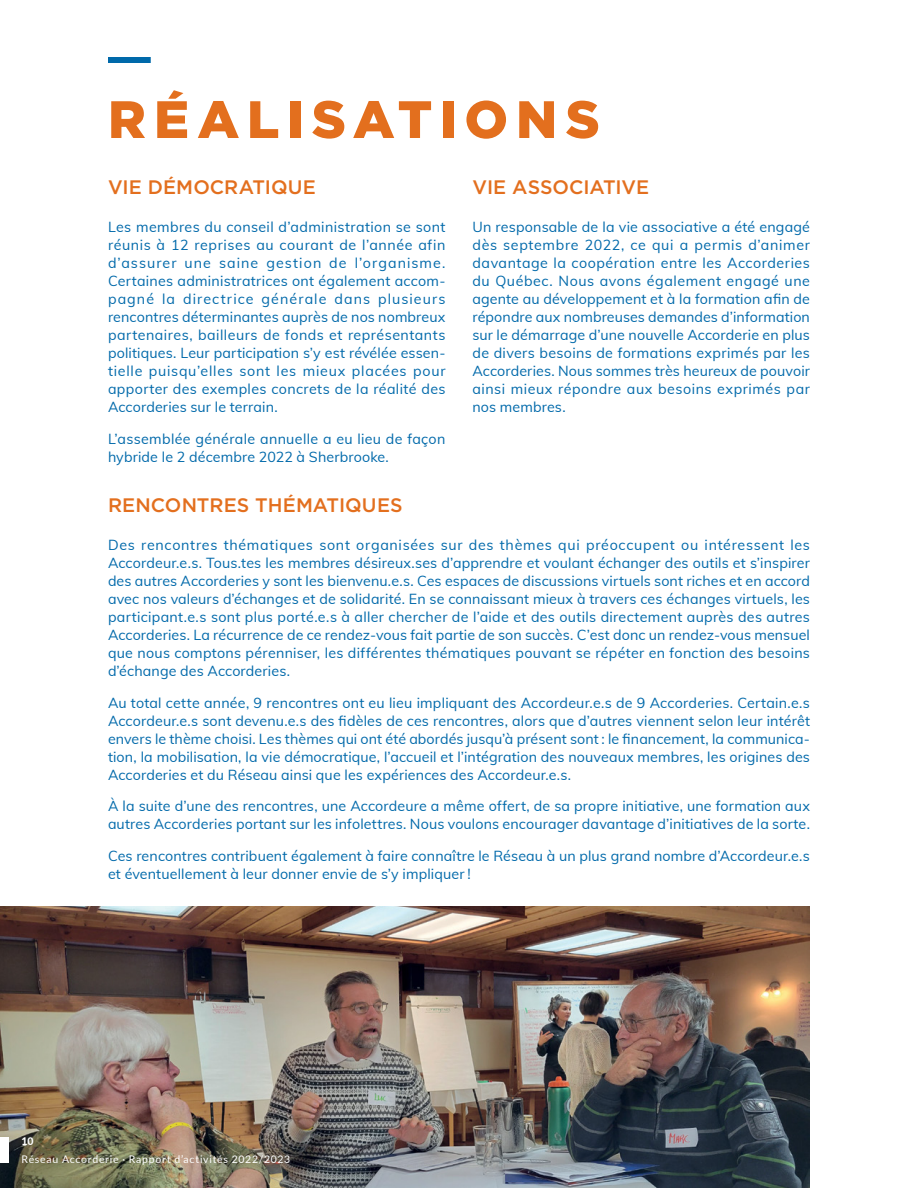
<style>
.page{position:relative;width:918px;height:1188px;background:#fff}
.page>*{position:absolute;margin:0;border:0;box-sizing:border-box;transform-origin:0 0}
.t1{font:900 52.5px "Gotham";letter-spacing:.15em;color:#e36f1e}
.t2{font:500 19.5px "Gotham";color:#e36f1e}
.t3{font:14.25px/18px "Muli";letter-spacing:.01em;color:#0069aa;text-align:justify}
.t4{font:10.5px "Lato";letter-spacing:.07em;color:#fff}
.t5{font:800 10.5px "Lato";color:#fff}
</style>
<div class="page">
<div style="left:108px;top:57px;width:43px;height:6px;background:#0069aa"></div>
<img style="left:0;top:906px;width:810px;height:282px">
<div style="left:0;top:1137px;width:9px;height:26px;background:#fff"></div>
<h1 class="t1" style="left:108px;top:83px;width:493px">RÉALISATIONS</h1>
<h2 class="t2" style="left:108px;top:174px;width:210px">VIE DÉMOCRATIQUE</h2>
<p class="t3" style="left:108px;top:217px;width:339px">Les membres du conseil d’administration se sont réunis à 12 reprises au courant de l’année afin d’assurer une saine gestion de l’organisme.<br>Certaines administratrices ont également accom&shy;pagné la directrice générale dans plusieurs rencontres déterminantes auprès de nos nombreux partenaires, bailleurs de fonds et représentants politiques. Leur participation s’y est révélée essen&shy;tielle puisqu’elles sont les mieux placées pour apporter des exemples concrets de la réalité des Accorderies sur le terrain.</p>
<p class="t3" style="left:108px;top:429px;width:339px">L’assemblée générale annuelle a eu lieu de façon hybride le 2 décembre 2022 à Sherbrooke.</p>
<h2 class="t2" style="left:472px;top:174px;width:178px">VIE ASSOCIATIVE</h2>
<p class="t3" style="left:472px;top:217px;width:339px">Un responsable de la vie associative a été engagé dès septembre 2022, ce qui a permis d’animer davantage la coopération entre les Accorderies du Québec. Nous avons également engagé une agente au développement et à la formation afin de répondre aux nombreuses demandes d’information sur le démarrage d’une nouvelle Accorderie en plus de divers besoins de formations exprimés par les Accorderies. Nous sommes très heureux de pouvoir ainsi mieux répondre aux besoins exprimés par nos membres.</p>
<h2 class="t2" style="left:108px;top:493px;width:296px">RENCONTRES THÉMATIQUES</h2>
<p class="t3" style="left:108px;top:536px;width:704px">Des rencontres thématiques sont organisées sur des thèmes qui préoccupent ou intéressent les Accordeur.e.s. Tous.tes les membres désireux.ses d’apprendre et voulant échanger des outils et s’inspirer des autres Accorderies y sont les bienvenu.e.s. Ces espaces de discussions virtuels sont riches et en accord avec nos valeurs d’échanges et de solidarité. En se connaissant mieux à travers ces échanges virtuels, les participant.e.s sont plus porté.e.s à aller chercher de l’aide et des outils directement auprès des autres Accorderies. La récurrence de ce rendez-vous fait partie de son succès. C’est donc un rendez-vous mensuel que nous comptons pérenniser, les différentes thématiques pouvant se répéter en fonction des besoins d’échange des Accorderies.</p>
<p class="t3" style="left:108px;top:693px;width:704px">Au total cette année, 9 rencontres ont eu lieu impliquant des Accordeur.e.s de 9 Accorderies. Certain.e.s Accordeur.e.s sont devenu.e.s des fidèles de ces rencontres, alors que d’autres viennent selon leur intérêt envers le thème choisi. Les thèmes qui ont été abordés jusqu’à présent sont : le financement, la communica&shy;tion, la mobilisation, la vie démocratique, l’accueil et l’intégration des nouveaux membres, les origines des Accorderies et du Réseau ainsi que les expériences des Accordeur.e.s.</p>
<p class="t3" style="left:108px;top:797px;width:704px">À la suite d’une des rencontres, une Accordeure a même offert, de sa propre initiative, une formation aux autres Accorderies portant sur les infolettres. Nous voulons encourager davantage d’initiatives de la sorte.</p>
<p class="t3" style="left:108px;top:846px;width:703px">Ces rencontres contribuent également à faire connaître le Réseau à un plus grand nombre d’Accordeur.e.s et éventuellement à leur donner envie de s’y impliquer !</p>
<p class="t5" style="left:21px;top:1134px;width:14px">10</p>
<p class="t4" style="left:21px;top:1152px;width:270px">Réseau Accorderie · Rapport d’activités 2022/2023</p>
</div>
